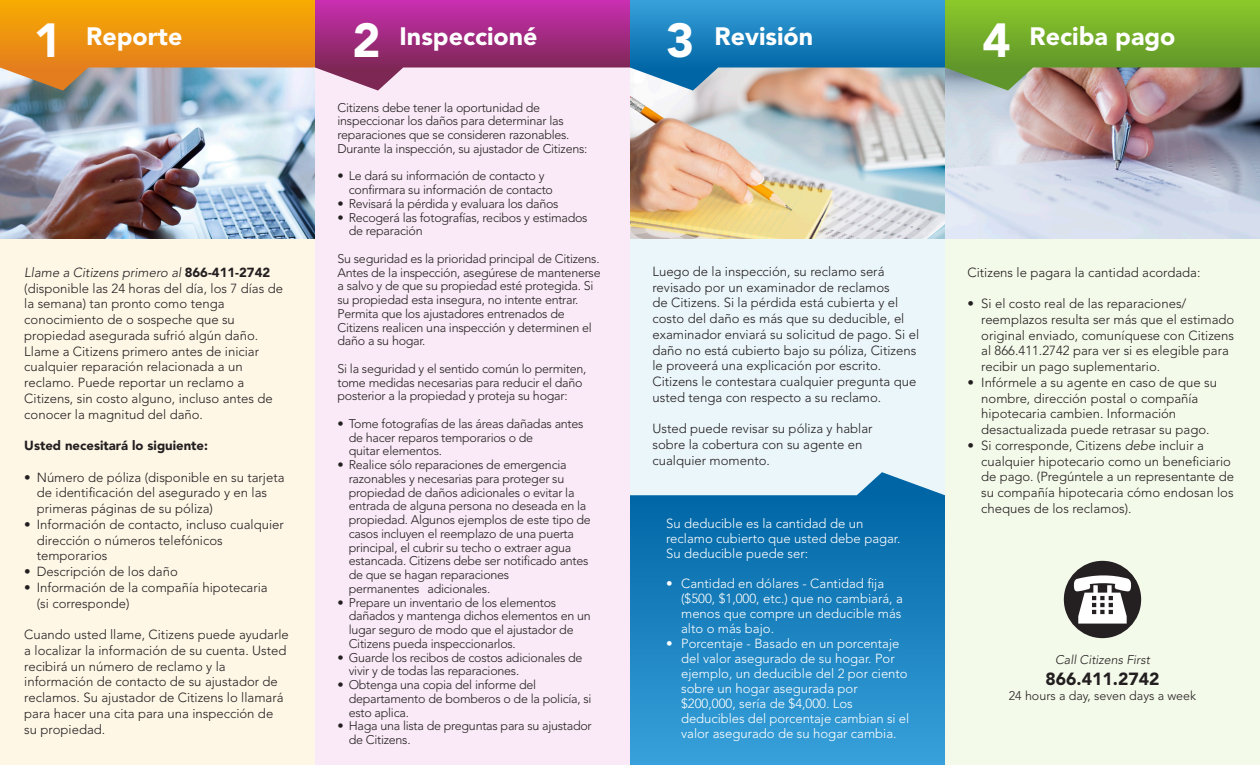
<style>
.page{position:relative;width:1260px;height:765px;background:#fff}
.page>*{position:absolute;margin:0;border:0;box-sizing:border-box;transform-origin:0 0}
.t1{font:900 47.5px "Avenir LT Std";color:#fff}
.t2{font:900 25px "Avenir LT Std";color:#fff}
.t3{font:900 17.5px "Avenir LT Std";color:#231f20}
.t4{font:300 13.12px/15.8px "Avenir LT Std";color:#231f20}
.t5{font:300 13.12px/15px "Avenir LT Std";color:#fff}
.t6{font:900 13.12px "Avenir LT Std";color:#231f20}
.t7{font:300 12.5px/13.8px "Avenir LT Std";letter-spacing:-.02em;color:#231f20}
.t8{font:300 12.5px "Avenir LT Std";color:#231f20}
.t9{font:italic 300 12.5px "Avenir LT Std";color:#231f20}
.s1{font-style:italic}
.s2{font-weight:900}
</style>
<div class="page">
<div style="left:0;top:0;width:315px;height:765px;background:#fef7e6"></div>
<div style="left:315px;top:0;width:315px;height:765px;background:#faeaf7"></div>
<div style="left:630px;top:0;width:315px;height:765px;background:#ebf6fb"></div>
<div style="left:945px;top:0;width:315px;height:765px;background:#f4faea"></div>
<img style="left:630px;top:91px;width:630px;height:147px">
<img style="left:0;top:91px;width:315px;height:147px">
<svg style="left:0;top:0;width:1260px;height:91px;background:#988b74"></svg>
<svg style="left:630px;top:472px;width:315px;height:293px;background:#2a8ac3"></svg>
<div style="left:1064px;top:561px;width:77px;height:77px;background:#241f21;border-radius:50%"></div>
<svg style="left:1074px;top:575px;width:57px;height:49px"></svg>
<p class="t1" style="left:34px;top:12px;width:30px">1</p>
<p class="t2" style="left:86px;top:21px;width:98px">Reporte</p>
<p class="t1" style="left:352px;top:11px;width:30px">2</p>
<p class="t2" style="left:400px;top:21px;width:139px">Inspeccioné</p>
<p class="t1" style="left:666px;top:11px;width:30px">3</p>
<p class="t2" style="left:715px;top:21px;width:100px">Revisión</p>
<p class="t1" style="left:982px;top:11px;width:30px">4</p>
<p class="t2" style="left:1030px;top:21px;width:147px">Reciba pago</p>
<p class="t4" style="left:24px;top:265px;width:260px"><span class="s1">Llame a Citizens primero al</span> <span class="s2">866-411-2742 </span>(disponible las 24 horas del día, los 7 días de la semana) tan pronto como tenga conocimiento de o sospeche que su propiedad asegurada sufrió algún daño.<br>Llame a Citizens primero antes de iniciar cualquier reparación relacionada a un reclamo. Puede reportar un reclamo a Citizens, sin costo alguno, incluso antes de conocer la magnitud del daño.</p>
<p class="t6" style="left:24px;top:438px;width:185px">Usted necesitará lo siguiente:</p>
<p class="t4" style="left:37px;top:469px;width:249px;text-indent:-12px">• Número de póliza (disponible en su tarjeta de identificación del asegurado y en las primeras páginas de su póliza)</p>
<p class="t4" style="left:37px;top:517px;width:249px;text-indent:-12px">• Información de contacto, incluso cualquier dirección o números telefónicos temporarios</p>
<p class="t4" style="left:24px;top:564px;width:155px">• Descripción de los daño</p>
<p class="t4" style="left:37px;top:580px;width:233px;text-indent:-12px">• Información de la compañía hipotecaria (si corresponde)</p>
<p class="t4" style="left:24px;top:627px;width:266px">Cuando usted llame, Citizens puede ayudarle a localizar la información de su cuenta. Usted recibirá un número de reclamo y la información de contacto de su ajustador de reclamos. Su ajustador de Citizens lo llamará para hacer una cita para una inspección de su propiedad.</p>
<p class="t7" style="left:338px;top:101px;width:251px">Citizens debe tener la oportunidad de inspeccionar los daños para determinar las reparaciones que se consideren razonables.<br>Durante la inspección, su ajustador de Citizens:</p>
<p class="t7" style="left:349px;top:169px;width:206px;text-indent:-11px">• Le dará su información de contacto y confirmara su información de contacto</p>
<p class="t7" style="left:338px;top:197px;width:223px">• Revisará la pérdida y evaluara los daños</p>
<p class="t7" style="left:349px;top:211px;width:240px;text-indent:-11px">• Recogerá las fotografías, recibos y estimados de reparación</p>
<p class="t7" style="left:338px;top:252px;width:265px">Su seguridad es la prioridad principal de Citizens.<br>Antes de la inspección, asegúrese de mantenerse a salvo y de que su propiedad esté protegida. Si su propiedad esta insegura, no intente entrar.<br>Permita que los ajustadores entrenados de Citizens realicen una inspección y determinen el daño a su hogar.</p>
<p class="t7" style="left:338px;top:362px;width:251px">Si la seguridad y el sentido común lo permiten, tome medidas necesarias para reducir el daño posterior a la propiedad y proteja su hogar:</p>
<p class="t7" style="left:349px;top:417px;width:236px;text-indent:-11px">• Tome fotografías de las áreas dañadas antes de hacer reparos temporarios o de<br>quitar elementos.</p>
<p class="t7" style="left:349px;top:458px;width:244px;text-indent:-11px">• Realice sólo reparaciones de emergencia razonables y necesarias para proteger su propiedad de daños adicionales o evitar la entrada de alguna persona no deseada en la propiedad. Algunos ejemplos de este tipo de casos incluyen el reemplazo de una puerta principal, el cubrir su techo o extraer agua estancada. Citizens debe ser notificado antes de que se hagan reparaciones<br>permanentes adicionales.</p>
<p class="t7" style="left:349px;top:596px;width:244px;text-indent:-11px">• Prepare un inventario de los elementos dañados y mantenga dichos elementos en un lugar seguro de modo que el ajustador de Citizens pueda inspeccionarlos.</p>
<p class="t7" style="left:349px;top:651px;width:235px;text-indent:-11px">• Guarde los recibos de costos adicionales de vivir y de todas las reparaciones.</p>
<p class="t7" style="left:349px;top:678px;width:244px;text-indent:-11px">• Obtenga una copia del informe del departamento de bomberos o de la policía, si esto aplica.</p>
<p class="t7" style="left:349px;top:719px;width:245px;text-indent:-11px">• Haga una lista de preguntas para su ajustador de Citizens.</p>
<p class="t4" style="left:652px;top:264px;width:268px">Luego de la inspección, su reclamo será revisado por un examinador de reclamos<br>de Citizens. Si la pérdida está cubierta y el costo del daño es más que su deducible, el examinador enviará su solicitud de pago. Si el daño no está cubierto bajo su póliza, Citizens le proveerá una explicación por escrito.<br>Citizens le contestara cualquier pregunta que usted tenga con respecto a su reclamo.</p>
<p class="t4" style="left:652px;top:421px;width:222px">Usted puede revisar su póliza y hablar sobre la cobertura con su agente en cualquier momento.</p>
<p class="t5" style="left:666px;top:516px;width:236px">Su deducible es la cantidad de un reclamo cubierto que usted debe pagar.<br>Su deducible puede ser:</p>
<p class="t5" style="left:681px;top:576px;width:223px;text-indent:-15px">• Cantidad en dólares - Cantidad fija ($500, $1,000, etc.) que no cambiará, a menos que compre un deducible más alto o más bajo.</p>
<p class="t5" style="left:681px;top:636px;width:230px;text-indent:-15px">• Porcentaje - Basado en un porcentaje del valor asegurado de su hogar. Por ejemplo, un deducible del 2 por ciento sobre un hogar asegurada por $200,000, sería de $4,000. Los deducibles del porcentaje cambian si el valor asegurado de su hogar cambia.</p>
<p class="t4" style="left:968px;top:264px;width:234px">Citizens le pagara la cantidad acordada:</p>
<p class="t4" style="left:981px;top:296px;width:255px;text-indent:-14px">• Si el costo real de las reparaciones/ reemplazos resulta ser más que el estimado original enviado, comuníquese con Citizens al 866.411.2742 para ver si es elegible para recibir un pago suplementario.</p>
<p class="t4" style="left:981px;top:374px;width:237px;text-indent:-14px">• Infórmele a su agente en caso de que su nombre, dirección postal o compañía hipotecaria cambien. Información desactualizada puede retrasar su pago.</p>
<p class="t4" style="left:981px;top:437px;width:254px;text-indent:-14px">• Si corresponde, Citizens <span class="s1">debe</span> incluir a cualquier hipotecario como un beneficiario de pago. (Pregúntele a un representante de su compañía hipotecaria cómo endosan los cheques de los reclamos).</p>
<p class="t9" style="left:1055px;top:652px;width:96px">Call Citizens First</p>
<p class="t3" style="left:1046px;top:668px;width:115px">866.411.2742</p>
<p class="t8" style="left:1009px;top:688px;width:189px">24 hours a day, seven days a week</p>
</div>
